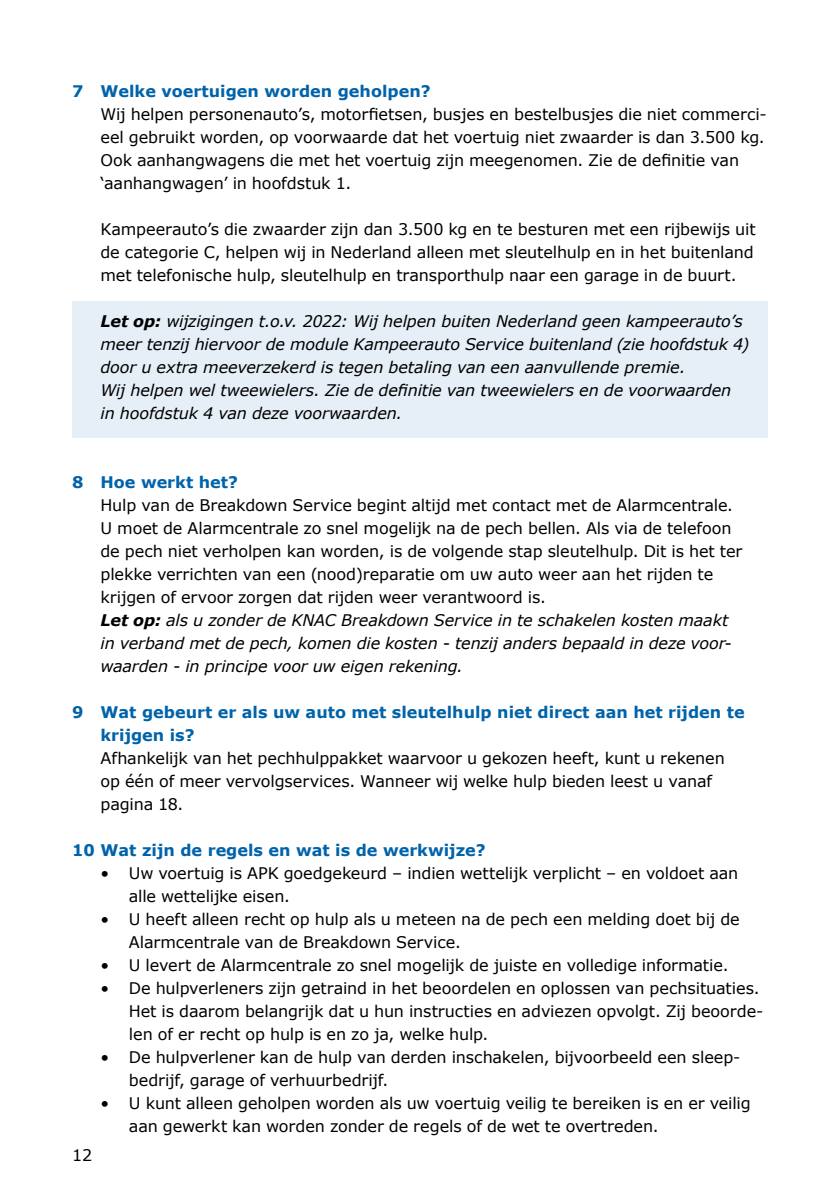
<style>
.page{position:relative;width:840px;height:1191px;background:#fff}
.page>*{position:absolute;margin:0;border:0;box-sizing:border-box;transform-origin:0 0}
.t1{font:16px/23px "Verdana";letter-spacing:-.01em;color:#000}
.t2{font:italic 16px/23px "Verdana";letter-spacing:-.01em;color:#000}
.t3{font:700 16px/23px "Verdana";color:#0063aa}
.s1{font-weight:700}
.s2{font-weight:700;font-style:italic}
.s3{font-style:italic}
</style>
<div class="page">
<div style="left:72px;top:302px;width:694px;height:136px;background:#e6eff7"></div>
<p class="t3" style="left:72px;top:80px;width:360px">7 Welke voertuigen worden geholpen?</p>
<p class="t1" style="left:100px;top:103px;width:667px">Wij helpen personenauto’s, motorfietsen, busjes en bestelbusjes die niet commerci&shy;eel gebruikt worden, op voorwaarde dat het voertuig niet zwaarder is dan 3.500 kg.<br>Ook aanhangwagens die met het voertuig zijn meegenomen. Zie de definitie van ‘aanhangwagen’ in hoofdstuk 1.</p>
<p class="t1" style="left:100px;top:218px;width:656px;text-align:justify">Kampeerauto’s die zwaarder zijn dan 3.500 kg en te besturen met een rijbewijs uit de categorie C, helpen wij in Nederland alleen met sleutelhulp en in het buitenland met telefonische hulp, sleutelhulp en transporthulp naar een garage in de buurt.</p>
<p class="t2" style="left:100px;top:310px;width:650px"><span class="s1">Let op:</span> wijzigingen t.o.v. 2022: Wij helpen buiten Nederland geen kampeerauto’s meer tenzij hiervoor de module Kampeerauto Service buitenland (zie hoofdstuk 4) door u extra meeverzekerd is tegen betaling van een aanvullende premie.<br>Wij helpen wel tweewielers. Zie de definitie van tweewielers en de voorwaarden in hoofdstuk 4 van deze voorwaarden.</p>
<p class="t3" style="left:72px;top:471px;width:167px">8 Hoe werkt het?</p>
<p class="t1" style="left:100px;top:494px;width:643px">Hulp van de Breakdown Service begint altijd met contact met de Alarmcentrale.<br>U moet de Alarmcentrale zo snel mogelijk na de pech bellen. Als via de telefoon de pech niet verholpen kan worden, is de volgende stap sleutelhulp. Dit is het ter plekke verrichten van een (nood)reparatie om uw auto weer aan het rijden te krijgen of ervoor zorgen dat rijden weer verantwoord is.<br><span class="s2">Let op:</span> <span class="s3">als u zonder de KNAC Breakdown Service in te schakelen kosten maakt in verband met de pech, komen die kosten - tenzij anders bepaald in deze voor&shy;waarden - in principe voor uw eigen rekening.</span></p>
<p class="t3" style="left:100px;top:701px;width:645px;text-indent:-28px">9 Wat gebeurt er als uw auto met sleutelhulp niet direct aan het rijden te krijgen is?</p>
<p class="t1" style="left:100px;top:747px;width:625px">Afhankelijk van het pechhulppakket waarvoor u gekozen heeft, kunt u rekenen op één of meer vervolgservices. Wanneer wij welke hulp bieden leest u vanaf pagina 18.</p>
<p class="t3" style="left:72px;top:839px;width:415px">10 Wat zijn de regels en wat is de werkwijze?</p>
<p class="t1" style="left:129px;top:862px;width:610px;text-indent:-28px">• Uw voertuig is APK goedgekeurd – indien wettelijk verplicht – en voldoet aan alle wettelijke eisen.</p>
<p class="t1" style="left:129px;top:908px;width:612px;text-indent:-28px">• U heeft alleen recht op hulp als u meteen na de pech een melding doet bij de<br>Alarmcentrale van de Breakdown Service.</p>
<p class="t1" style="left:100px;top:954px;width:629px">• U levert de Alarmcentrale zo snel mogelijk de juiste en volledige informatie.</p>
<p class="t1" style="left:129px;top:977px;width:635px;text-indent:-28px">• De hulpverleners zijn getraind in het beoordelen en oplossen van pechsituaties.<br>Het is daarom belangrijk dat u hun instructies en adviezen opvolgt. Zij beoorde&shy;len of er recht op hulp is en zo ja, welke hulp.</p>
<p class="t1" style="left:129px;top:1046px;width:610px;text-indent:-28px">• De hulpverlener kan de hulp van derden inschakelen, bijvoorbeeld een sleep&shy;bedrijf, garage of verhuurbedrijf.</p>
<p class="t1" style="left:129px;top:1092px;width:623px;text-indent:-28px">• U kunt alleen geholpen worden als uw voertuig veilig te bereiken is en er veilig aan gewerkt kan worden zonder de regels of de wet te overtreden.</p>
<p class="t1" style="left:72px;top:1144px;width:22px">12</p>
</div>
